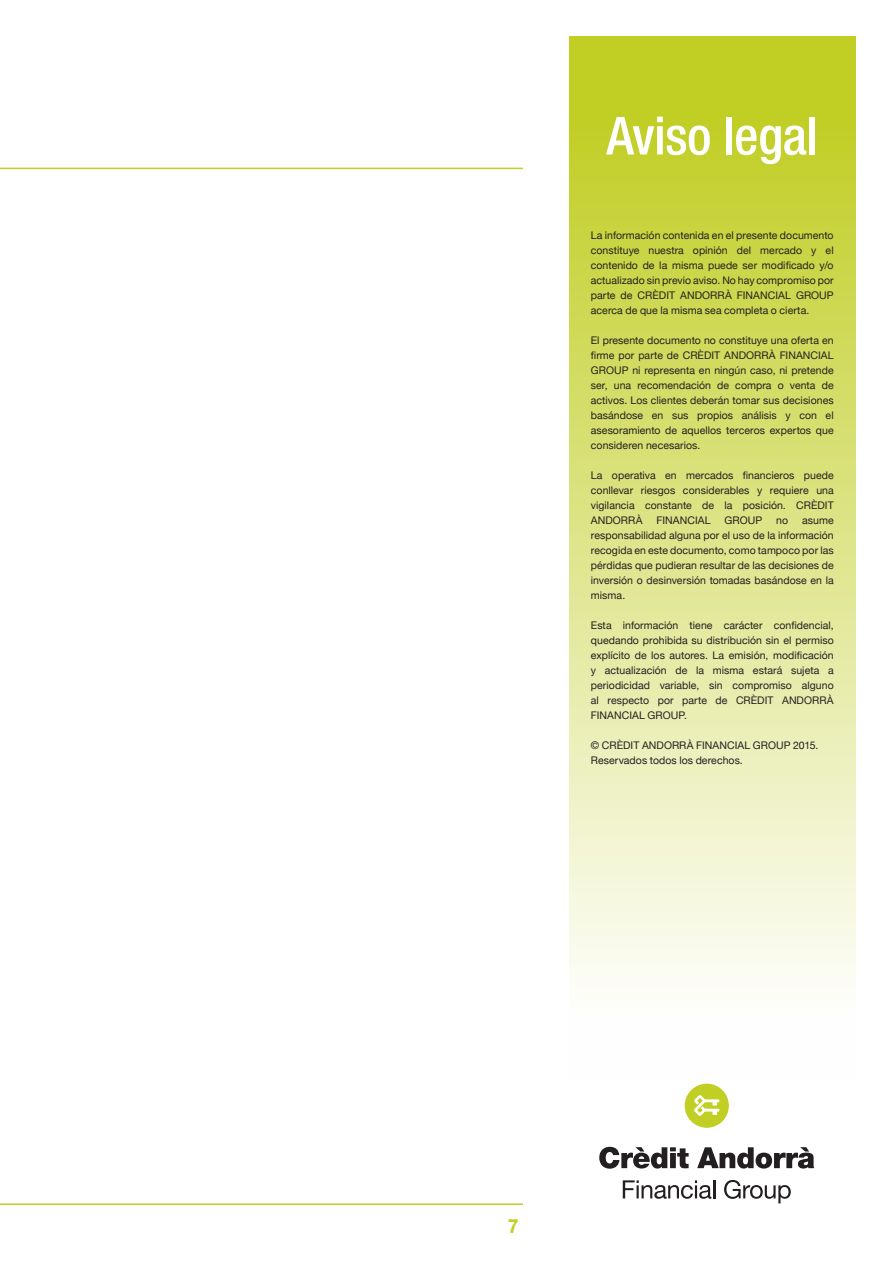
<style>
.page{position:relative;width:893px;height:1263px;background:#fff}
.page>*{position:absolute;margin:0;border:0;box-sizing:border-box;transform-origin:0 0}
.t1{font:500 condensed 52.5px "Helvetica Neue";letter-spacing:-.01em;color:#fff}
.t2{font:700 19.5px "Helvetica Neue LT Std";color:#c1ce23}
.t3{font:10.5px/15px "Helvetica Neue";letter-spacing:.005em;color:#231f20;text-align:justify}
</style>
<div class="page">
<div style="left:569px;top:36px;width:286px;height:1048px;background:linear-gradient(to bottom,#bdca14,#fff)"></div>
<hr style="left:0;top:1203px;width:523px;height:2px;background:#c1ce23">
<hr style="left:0;top:168px;width:523px;height:1px;background:#c1ce23">
<div style="left:685px;top:1084px;width:44px;height:44px;background:#c1ce23;border-radius:50%"></div>
<svg style="left:694px;top:1095px;width:25px;height:21px"></svg>
<svg style="left:599px;top:1147px;width:90px;height:22px"></svg>
<svg style="left:697px;top:1147px;width:117px;height:21px"></svg>
<svg style="left:623px;top:1180px;width:92px;height:19px"></svg>
<svg style="left:724px;top:1180px;width:67px;height:23px"></svg>
<h1 class="t1" style="left:606px;top:105px;width:213px">Aviso legal</h1>
<p class="t3" style="left:591px;top:228px;width:244px">La información contenida en el presente documento constituye nuestra opinión del mercado y el contenido de la misma puede ser modificado y/o actualizado sin previo aviso. No hay compromiso por parte de CRÈDIT ANDORRÀ FINANCIAL GROUP acerca de que la misma sea completa o cierta.</p>
<p class="t3" style="left:591px;top:333px;width:244px">El presente documento no constituye una oferta en firme por parte de CRÈDIT ANDORRÀ FINANCIAL GROUP ni representa en ningún caso, ni pretende ser, una recomendación de compra o venta de activos. Los clientes deberán tomar sus decisiones basándose en sus propios análisis y con el asesoramiento de aquellos terceros expertos que consideren necesarios.</p>
<p class="t3" style="left:591px;top:468px;width:244px">La operativa en mercados financieros puede conllevar riesgos considerables y requiere una vigilancia constante de la posición. CRÈDIT ANDORRÀ</p>
<p class="t3" style="left:657px;top:513px;width:55px">FINANCIAL</p>
<p class="t3" style="left:725px;top:513px;width:39px">GROUP</p>
<p class="t3" style="left:776px;top:513px;width:13px">no</p>
<p class="t3" style="left:591px;top:513px;width:244px;text-indent:211px">asume responsabilidad alguna por el uso de la información recogida en este documento, como tampoco por las pérdidas que pudieran resultar de las decisiones de inversión o desinversión tomadas basándose en la misma.</p>
<p class="t3" style="left:591px;top:618px;width:244px">Esta información tiene carácter confidencial, quedando prohibida su distribución sin el permiso explícito de los autores. La emisión, modificación y actualización de la misma estará sujeta a periodicidad variable, sin compromiso alguno al respecto por parte de CRÈDIT ANDORRÀ FINANCIAL GROUP.</p>
<p class="t3" style="left:591px;top:738px;width:229px">© CRÈDIT ANDORRÀ FINANCIAL GROUP 2015.<br>Reservados todos los derechos.</p>
<h2 class="t2" style="left:508px;top:1214px;width:12px">7</h2>
</div>
